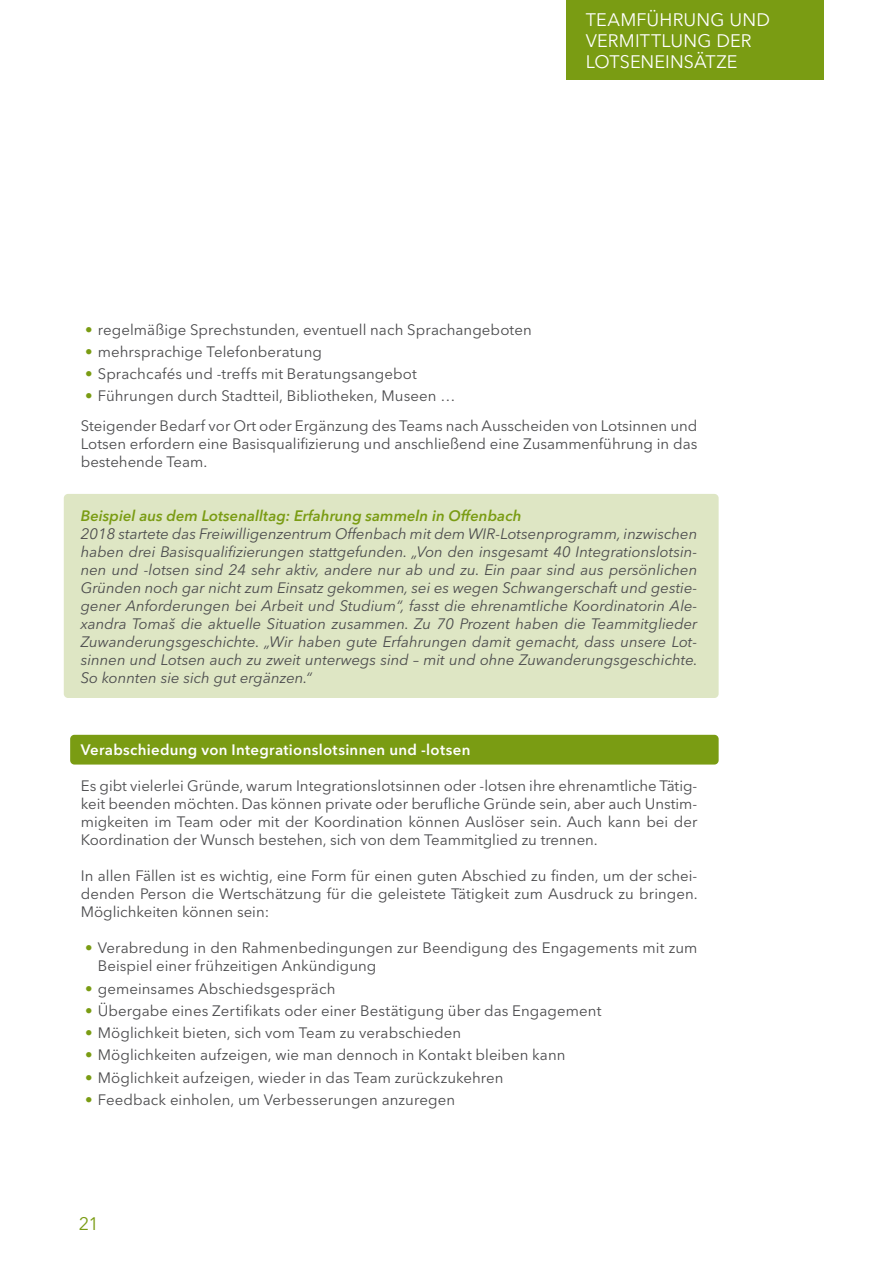
<style>
.page{position:relative;width:893px;height:1263px;background:#fff}
.page>*{position:absolute;margin:0;border:0;box-sizing:border-box;transform-origin:0 0}
.t1{font:18px/21px "Avenir Next LT Pro";letter-spacing:.01em;color:#fff}
.t2{font:18px "Avenir Next LT Pro";color:#7a9c13}
.Fliesstext{font:15px/18px "Avenir Next LT Pro";letter-spacing:.005em;color:#4b4b4d;text-align:justify}
.grüner_Kasten{font:italic 15px/18px "Avenir Next LT Pro";color:#4b4b4d;text-align:justify}
.Fliesstext_Subline_bold{font:italic 600 15px "Avenir Next LT Pro";color:#7a9c13}
.Subline_H3_WEISS_Kasten{font:600 15px "Avenir Next LT Pro";letter-spacing:.02em;color:#fff}
.s1{font-weight:600;color:#7a9c13}
</style>
<div class="page">
<div style="left:64px;top:494px;width:655px;height:204px;background:#dee6c4;border-radius:4px"></div>
<div style="left:566px;top:0;width:258px;height:79px;background:#7a9c13"></div>
<div style="left:70px;top:735px;width:649px;height:29px;background:#7a9c13;border-radius:4px"></div>
<p class="t1" style="left:586px;top:10px;width:186px">TEAMFÜHRUNG UND<br>VERMITTLUNG DER<br>LOTSENEINSÄTZE</p>
<p class="Fliesstext" style="left:85px;top:320px;width:448px"><span class="s1">•</span> regelmäßige Sprechstunden, eventuell nach Sprachangeboten</p>
<p class="Fliesstext" style="left:85px;top:342px;width:238px"><span class="s1">•</span> mehrsprachige Telefonberatung</p>
<p class="Fliesstext" style="left:85px;top:365px;width:333px"><span class="s1">•</span> Sprachcafés und -treffs mit Beratungsangebot</p>
<p class="Fliesstext" style="left:85px;top:387px;width:372px"><span class="s1">•</span> Führungen durch Stadtteil, Bibliotheken, Museen …</p>
<p class="Fliesstext" style="left:81px;top:417px;width:618px">Steigender Bedarf vor Ort oder Ergänzung des Teams nach Ausscheiden von Lotsinnen und Lotsen erfordern eine Basisqualifizierung und anschließend eine Zusammenführung in das bestehende Team.</p>
<p class="Fliesstext_Subline_bold" style="left:81px;top:507px;width:442px">Beispiel aus dem Lotsenalltag: Erfahrung sammeln in Offenbach</p>
<p class="grüner_Kasten" style="left:81px;top:525px;width:618px">2018 startete das Freiwilligenzentrum Offenbach mit dem WIR-Lotsenprogramm, inzwischen haben drei Basisqualifizierungen stattgefunden. „Von den insgesamt 40 Integrationslotsin&shy;nen und -lotsen sind 24 sehr aktiv, andere nur ab und zu. Ein paar sind aus persönlichen Gründen noch gar nicht zum Einsatz gekommen, sei es wegen Schwangerschaft und gestie&shy;gener Anforderungen bei Arbeit und Studium“, fasst die ehrenamtliche Koordinatorin Ale&shy;xandra Tomaš die aktuelle Situation zusammen. Zu 70 Prozent haben die Teammitglieder Zuwanderungsgeschichte. „Wir haben gute Erfahrungen damit gemacht, dass unsere Lot&shy;sinnen und Lotsen auch zu zweit unterwegs sind – mit und ohne Zuwanderungsgeschichte.<br>So konnten sie sich gut ergänzen.“</p>
<h3 class="Subline_H3_WEISS_Kasten" style="left:81px;top:741px;width:391px">Verabschiedung von Integrationslotsinnen und -lotsen</h3>
<p class="Fliesstext" style="left:81px;top:777px;width:618px">Es gibt vielerlei Gründe, warum Integrationslotsinnen oder -lotsen ihre ehrenamtliche Tätig&shy;keit beenden möchten. Das können private oder berufliche Gründe sein, aber auch Unstim&shy;migkeiten im Team oder mit der Koordination können Auslöser sein. Auch kann bei der Koordination der Wunsch bestehen, sich von dem Teammitglied zu trennen.</p>
<p class="Fliesstext" style="left:81px;top:867px;width:619px">In allen Fällen ist es wichtig, eine Form für einen guten Abschied zu finden, um der schei&shy;denden Person die Wertschätzung für die geleistete Tätigkeit zum Ausdruck zu bringen.<br>Möglichkeiten können sein:</p>
<p class="Fliesstext" style="left:98px;top:939px;width:601px;text-indent:-13px"><span class="s1">•</span> Verabredung in den Rahmenbedingungen zur Beendigung des Engagements mit zum<br>Beispiel einer frühzeitigen Ankündigung</p>
<p class="Fliesstext" style="left:85px;top:979px;width:252px"><span class="s1">•</span> gemeinsames Abschiedsgespräch</p>
<p class="Fliesstext" style="left:85px;top:1001px;width:518px"><span class="s1">•</span> Übergabe eines Zertifikats oder einer Bestätigung über das Engagement</p>
<p class="Fliesstext" style="left:85px;top:1024px;width:378px"><span class="s1">•</span> Möglichkeit bieten, sich vom Team zu verabschieden</p>
<p class="Fliesstext" style="left:85px;top:1046px;width:482px"><span class="s1">•</span> Möglichkeiten aufzeigen, wie man dennoch in Kontakt bleiben kann</p>
<p class="Fliesstext" style="left:85px;top:1068px;width:420px"><span class="s1">•</span> Möglichkeit aufzeigen, wieder in das Team zurückzukehren</p>
<p class="Fliesstext" style="left:85px;top:1090px;width:372px"><span class="s1">•</span> Feedback einholen, um Verbesserungen anzuregen</p>
<p class="t2" style="left:79px;top:1212px;width:22px">21</p>
</div>
